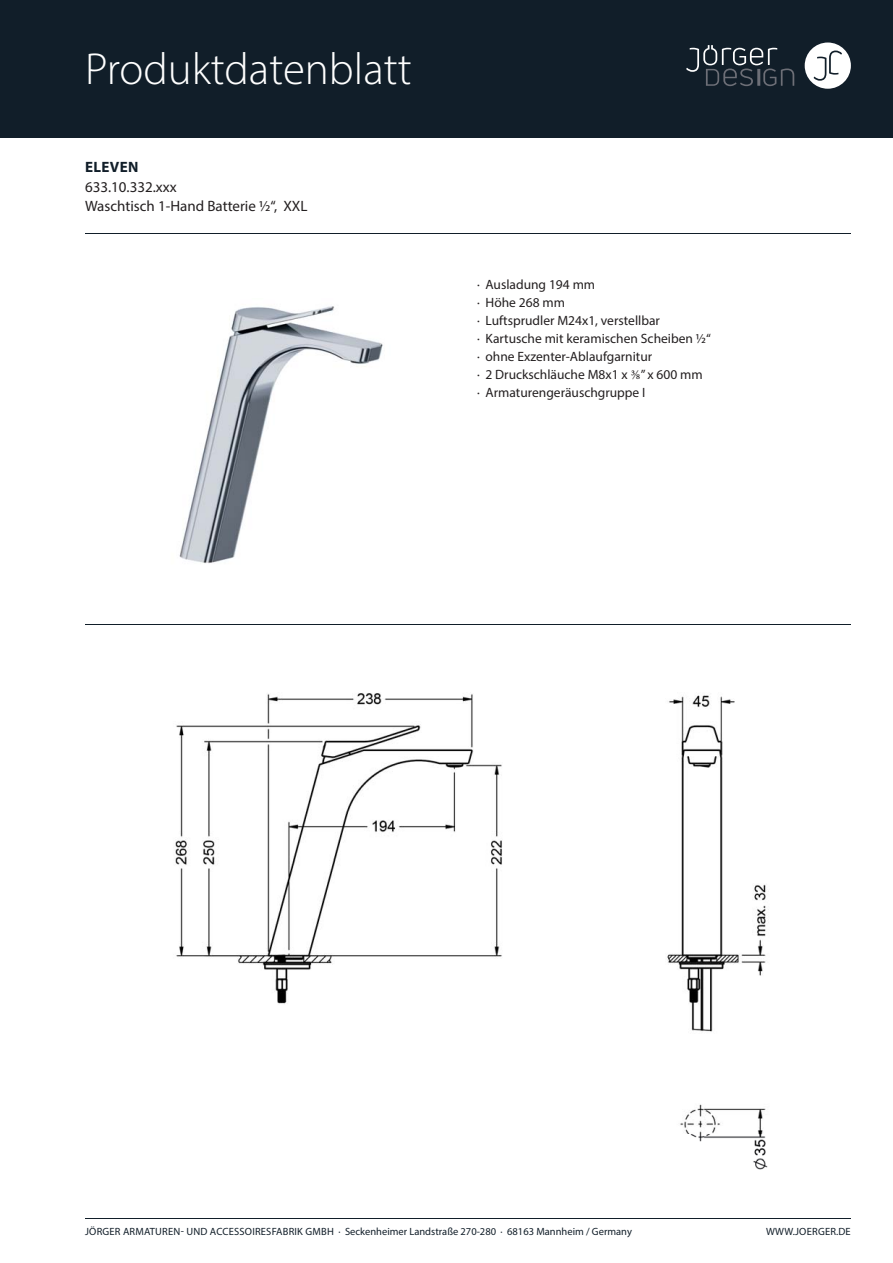
<style>
.page{position:relative;width:893px;height:1263px;background:#fff}
.page>*{position:absolute;margin:0;border:0;box-sizing:border-box;transform-origin:0 0}
.t1{font:300 45px "Myriad Pro";color:#fff}
.t2{font:15px "Myriad Pro";color:#231f20}
.t3{font:700 15px "Myriad Pro";letter-spacing:.02em;color:#111e29}
.t4{font:13.5px/18px "Myriad Pro";color:#231f20}
.t5{font:10.5px "Myriad Pro";letter-spacing:.005em;color:#111e29}
.s1{font-family:"Minion Pro"}
</style>
<div class="page">
<div style="left:0;top:0;width:893px;height:138px;background:#111e29"></div>
<div style="left:805px;top:43px;width:46px;height:46px;background:#fff;border-radius:50%"></div>
<svg style="left:814px;top:51px;width:28px;height:30px"></svg>
<svg style="left:686px;top:45px;width:108px;height:41px"></svg>
<hr style="left:85px;top:1218px;width:766px;height:1px;background:#111e29">
<hr style="left:85px;top:233px;width:766px;height:1px;background:#111e29">
<hr style="left:85px;top:624px;width:766px;height:1px;background:#111e29">
<img style="left:179px;top:306px;width:204px;height:258px">
<img style="left:175px;top:693px;width:594px;height:477px">
<h1 class="t1" style="left:85px;top:52px;width:328px">Produktdatenblatt</h1>
<p class="t3" style="left:85px;top:161px;width:55px">ELEVEN</p>
<p class="t2" style="left:85px;top:200px;width:224px">Waschtisch 1-Hand Batterie ½“, XXL</p>
<p class="t2" style="left:85px;top:181px;width:93px">633.10.332.xxx</p>
<p class="t4" style="left:477px;top:277px;width:235px">· Ausladung 194 mm<br>· Höhe 268 mm<br>· Luftsprudler M24x1, verstellbar<br>· Kartusche mit keramischen Scheiben ½“ · ohne Exzenter-Ablaufgarnitur<br>· 2 Druckschläuche M8x1 x <span class="s1">⅜</span>” x 600 mm<br>· Armaturengeräuschgruppe I</p>
<p class="t5" style="left:85px;top:1228px;width:548px">JÖRGER ARMATUREN- UND ACCESSOIRESFABRIK GMBH · Seckenheimer Landstraße 270-280 · 68163 Mannheim / Germany</p>
<p class="t5" style="left:766px;top:1228px;width:86px">WWW.JOERGER.DE</p>
</div>
